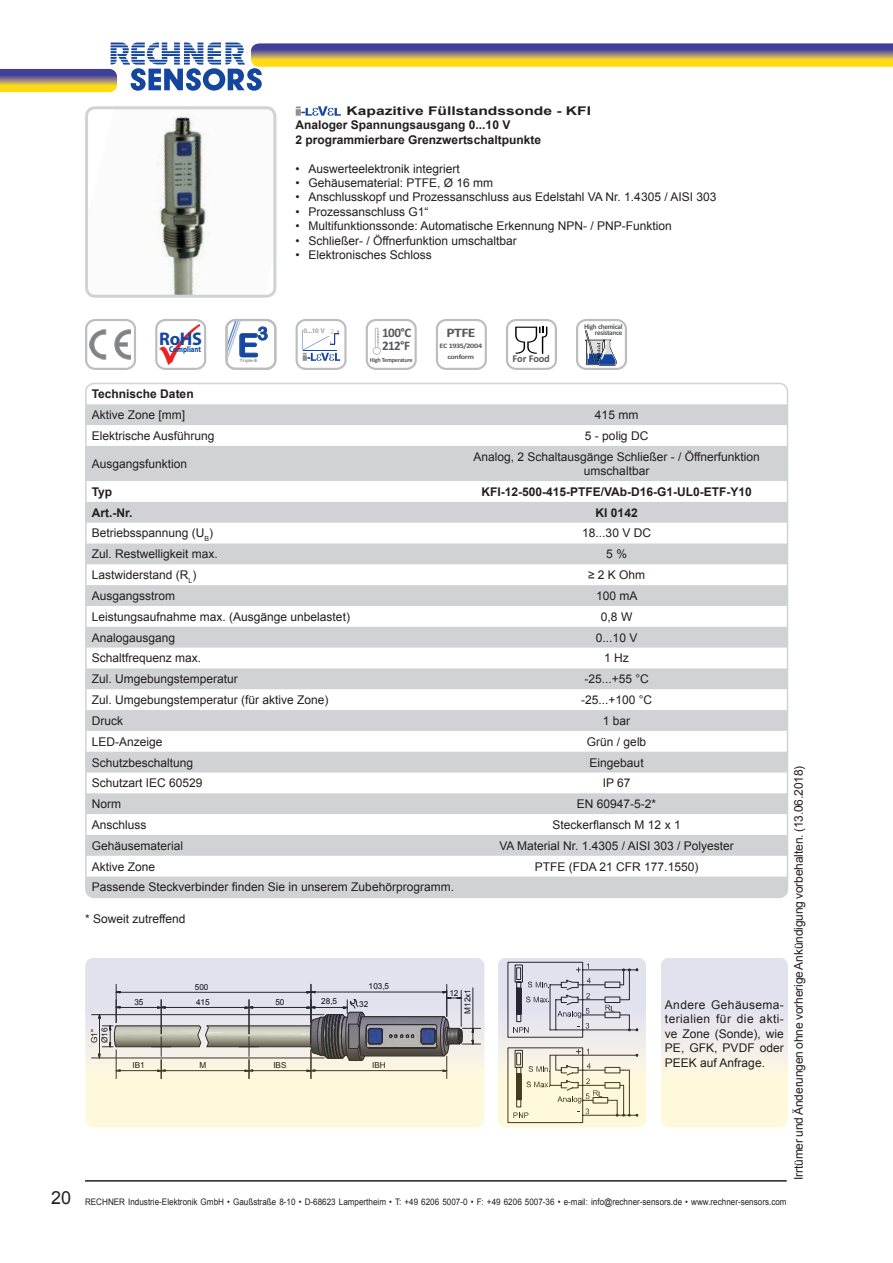
<style>
.page{position:relative;width:893px;height:1263px;background:#fff}
.page>*{position:absolute;margin:0;border:0;box-sizing:border-box;transform-origin:0 0}
.t1{font:32.55px "Arial Rounded MT Bold";color:#15479e}
.t2{font:700 18.3px "Myriad Pro";color:#15469d}
.t3{font:18px "Arial Rounded MT Bold";color:#15479e}
.t4{font:700 13.05px/13px "Calibri";letter-spacing:-.05em;color:#57585a}
.t5{font:700 13.05px "Calibri";letter-spacing:-.05em;color:#57585a;scale:1.2 1}
.t6{font:12px/14.4px "Arial";color:#221e1f;text-align:justify}
.t7{font:700 12px/14.4px "Arial";color:#221e1f;scale:1.3 1}
.t8{font:700 12px "Arial";color:#221e1f}
.t9{font:700 10.5px "Calibri";letter-spacing:-.02em;color:#57585a}
.t10{font:9px "Arial";color:#221e1f;scale:.9 1}
.t11{font:700 8.4px "Myriad Pro";color:#15469d;scale:.82 1}
.t12{font:8.25px/10.5px "Arial";color:#010101}
.t13{font:700 7.2px/6.1px "Calibri";letter-spacing:-.045em;color:#57585a;text-align:right}
.t14{font:700 6.9px "Myriad Pro";color:#a7a9ab}
.t15{font:700 6.75px/10.9px "Calibri";letter-spacing:-.045em;color:#57585a;text-align:center;scale:1.2 1}
.t16{font:700 6.3px "Calibri";letter-spacing:-.045em;color:#57585a}
.t17{font:4.5px "Arial Rounded MT Bold";letter-spacing:.02em;color:#808284}
.t18{font:700 3.75px "Myriad Pro";color:#6d6e71}
.s1{font-size:7.65px;color:#d1d2d4}
.s2{font-size:18px}
</style>
<div class="page">
<hr style="left:85px;top:1180px;width:702px;height:1px;background:#221e1f">
<img style="left:0;top:69px;width:113px;height:23px">
<img style="left:262px;top:43px;width:631px;height:24px">
<svg style="left:111px;top:43px;width:151px;height:48px"></svg>
<img style="left:89px;top:110px;width:183px;height:184px">
<div style="left:85px;top:106px;width:191px;height:192px;border:3px solid #d1d2d4;border-radius:9px"></div>
<div style="left:85px;top:319px;width:51px;height:51px;border:2px solid #bbbdbf;border-radius:9px"></div>
<svg style="left:90px;top:330px;width:41px;height:30px"></svg>
<div style="left:155px;top:319px;width:51px;height:51px;border:2px solid #bbbdbf;border-radius:9px"></div>
<img style="left:160px;top:325px;width:40px;height:39px">
<svg style="left:225px;top:319px;width:51px;height:51px"></svg>
<div style="left:366px;top:319px;width:51px;height:51px;border:2px solid #bbbdbf;border-radius:9px"></div>
<div style="left:373px;top:347px;width:8px;height:8px;border:1px solid #bbbdbf;border-radius:50%"></div>
<div style="left:375px;top:328px;width:3px;height:20px;border:1px solid #bbbdbf"></div>
<svg style="left:377px;top:331px;width:2px;height:12px"></svg>
<svg style="left:296px;top:319px;width:51px;height:51px"></svg>
<hr style="left:304px;top:329px;width:21px;height:4px;background:#fff">
<svg style="left:296px;top:106px;width:45px;height:10px"></svg>
<img style="left:498px;top:958px;width:148px;height:170px">
<img style="left:85px;top:958px;width:400px;height:170px">
<div style="left:436px;top:319px;width:51px;height:51px;border:2px solid #bbbdbf;border-radius:9px"></div>
<div style="left:506px;top:319px;width:51px;height:51px;border:2px solid #bbbdbf;border-radius:9px"></div>
<svg style="left:515px;top:327px;width:33px;height:27px"></svg>
<div style="left:576px;top:319px;width:51px;height:51px;border:2px solid #bbbdbf;border-radius:9px"></div>
<svg style="left:585px;top:330px;width:32px;height:36px"></svg>
<svg style="left:88px;top:404px;width:699px;height:493px;fill:#d1d2d4"></svg>
<p class="t7" style="left:296px;top:105px;width:229px;text-indent:51px">Kapazitive Füllstandssonde - KFI<br>Analoger spannungsausgang 0...10 V<br>2 programmierbare Grenzwertschaltpunkte</p>
<p class="t6" style="left:296px;top:161px;width:166px">• Auswerteelektronik integriert</p>
<p class="t6" style="left:296px;top:176px;width:199px">• Gehäusematerial: PTFE, Ø 16 mm</p>
<p class="t6" style="left:296px;top:190px;width:422px">• Anschlusskopf und Prozessanschluss aus Edelstahl VA Nr. 1.4305 / AISI 303</p>
<p class="t6" style="left:296px;top:205px;width:134px">• Prozessanschluss G1“</p>
<p class="t6" style="left:296px;top:219px;width:378px">• Multifunktionssonde: Automatische Erkennung NPN- / PNP-Funktion</p>
<p class="t6" style="left:296px;top:233px;width:223px">• Schließer- / Öffnerfunktion umschaltbar</p>
<p class="t6" style="left:296px;top:248px;width:138px">• Elektronisches Schloss</p>
<h2 class="t2" style="left:159px;top:332px;width:44px">RoHS</h2>
<h3 class="t3" style="left:257px;top:327px;width:12px">3</h3>
<h1 class="t1" style="left:237px;top:333px;width:23px">E</h1>
<p class="t17" style="left:240px;top:358px;width:19px">Triple-E</p>
<p class="t11" style="left:169px;top:346px;width:41px">Compliant</p>
<p class="t4" style="left:382px;top:327px;width:31px">100°C<br>212°F</p>
<p class="t16" style="left:370px;top:357px;width:44px">High Temperature</p>
<p class="t14" style="left:304px;top:329px;width:32px">0...10 V <span class="s1">2</span></p>
<p class="t5" style="left:446px;top:328px;width:26px">PTFE</p>
<p class="t15" style="left:439px;top:341px;width:37px">EC 1935/2004 conform</p>
<p class="t18" style="left:337px;top:330px;width:4px">H</p>
<p class="t18" style="left:330px;top:341px;width:3px">L</p>
<p class="t9" style="left:513px;top:355px;width:39px">For Food</p>
<p class="t13" style="left:584px;top:324px;width:40px">High chemical resistance</p>
<p class="t8" style="left:92px;top:389px;width:103px">Technische daten</p>
<p class="t6" style="left:92px;top:409px;width:95px">Aktive Zone [mm]</p>
<p class="t6" style="left:595px;top:409px;width:45px">415 mm</p>
<p class="t6" style="left:92px;top:430px;width:124px">Elektrische Ausführung</p>
<p class="t6" style="left:585px;top:430px;width:65px">5 - polig DC</p>
<p class="t6" style="left:92px;top:457px;width:97px">Ausgangsfunktion</p>
<p class="t6" style="left:473px;top:450px;width:288px;text-align:center">Analog, 2 Schaltausgänge Schließer - / Öffnerfunktion umschaltbar</p>
<p class="t8" style="left:92px;top:487px;width:22px">Typ</p>
<p class="t8" style="left:481px;top:487px;width:272px">KFI-12-500-415-PTFE/VAb-d16-G1-Ul0-ETF-y10</p>
<p class="t8" style="left:92px;top:508px;width:42px">Art.-nr.</p>
<p class="t8" style="left:596px;top:508px;width:44px">KI 0142</p>
<p class="t6" style="left:92px;top:527px;width:123px">Betriebsspannung (U<sub>B</sub>)</p>
<p class="t6" style="left:582px;top:527px;width:70px">18...30 V DC</p>
<p class="t6" style="left:92px;top:547px;width:128px">Zul. Restwelligkeit max.</p>
<p class="t6" style="left:606px;top:548px;width:22px">5 %</p>
<p class="t6" style="left:92px;top:569px;width:106px">Lastwiderstand (R<sub>L</sub>)</p>
<p class="t6" style="left:588px;top:568px;width:59px">≥ 2 K Ohm</p>
<p class="t6" style="left:92px;top:590px;width:85px">Ausgangsstrom</p>
<p class="t6" style="left:596px;top:590px;width:43px">100 mA</p>
<p class="t6" style="left:92px;top:609px;width:260px">Leistungsaufnahme max. (Ausgänge unbelastet)</p>
<p class="t6" style="left:601px;top:610px;width:33px">0,8 W</p>
<p class="t6" style="left:92px;top:631px;width:85px">Analogausgang</p>
<p class="t6" style="left:596px;top:631px;width:43px">0...10 V</p>
<p class="t6" style="left:92px;top:651px;width:111px">Schaltfrequenz max.</p>
<p class="t6" style="left:604px;top:652px;width:26px">1 Hz</p>
<p class="t6" style="left:92px;top:673px;width:148px">Zul. Umgebungstemperatur</p>
<p class="t6" style="left:584px;top:673px;width:66px">-25...+55 °C</p>
<p class="t6" style="left:92px;top:694px;width:238px">Zul. Umgebungstemperatur (für aktive Zone)</p>
<p class="t6" style="left:581px;top:694px;width:73px">-25...+100 °C</p>
<p class="t6" style="left:92px;top:714px;width:33px">Druck</p>
<p class="t6" style="left:603px;top:714px;width:29px">1 bar</p>
<p class="t6" style="left:92px;top:735px;width:72px">LED-Anzeige</p>
<p class="t6" style="left:587px;top:735px;width:61px">Grün / gelb</p>
<p class="t6" style="left:92px;top:756px;width:103px">Schutzbeschaltung</p>
<p class="t6" style="left:590px;top:756px;width:56px">Eingebaut</p>
<p class="t6" style="left:92px;top:777px;width:112px">Schutzart IEC 60529</p>
<p class="t6" style="left:603px;top:777px;width:29px">IP 67</p>
<p class="t6" style="left:92px;top:798px;width:31px">Norm</p>
<p class="t6" style="left:577px;top:798px;width:81px">EN 60947-5-2*</p>
<p class="t6" style="left:92px;top:819px;width:56px">Anschluss</p>
<p class="t6" style="left:553px;top:818px;width:130px">Steckerflansch M 12 x 1</p>
<p class="t6" style="left:92px;top:839px;width:93px">Gehäusematerial</p>
<p class="t6" style="left:499px;top:839px;width:236px">VA Material Nr. 1.4305 / AISI 303 / Polyester</p>
<p class="t6" style="left:92px;top:860px;width:65px">Aktive Zone</p>
<p class="t6" style="left:535px;top:860px;width:165px">PTFE (FDA 21 CFR 177.1550)</p>
<p class="t6" style="left:92px;top:880px;width:364px">Passende Steckverbinder finden Sie in unserem Zubehörprogramm.</p>
<p class="t6" style="left:85px;top:913px;width:102px">* Soweit zutreffend</p>
<p class="t12" style="left:195px;top:982px;width:15px">500</p>
<p class="t12" style="left:89px;top:1043px;width:17px;rotate:-90deg">G1"<br>Ø16</p>
<p class="t12" style="left:134px;top:997px;width:11px">35</p>
<p class="t12" style="left:196px;top:997px;width:15px">415</p>
<p class="t12" style="left:275px;top:997px;width:11px">50</p>
<p class="t12" style="left:321px;top:996px;width:18px">28,5</p>
<p class="t12" style="left:369px;top:980px;width:22px">103,5</p>
<p class="t12" style="left:359px;top:999px;width:11px">32</p>
<p class="t12" style="left:133px;top:1060px;width:14px">IB1</p>
<p class="t12" style="left:199px;top:1060px;width:8px">M</p>
<p class="t12" style="left:273px;top:1060px;width:15px">IBS</p>
<p class="t12" style="left:372px;top:1060px;width:15px">IBH</p>
<p class="t12" style="left:449px;top:988px;width:11px">12</p>
<p class="t12" style="left:462px;top:1014px;width:26px;rotate:-90deg">M x1</p>
<p class="t12" style="left:462px;top:1007px;width:11px;rotate:-90deg">12</p>
<p class="t6" style="left:665px;top:998px;width:121px">Andere Gehäusema&shy;terialien für die akti&shy;ve Zone (Sonde), wie PE, GFK, PVDF oder PEEK auf Anfrage.</p>
<p class="t6" style="left:792px;top:1180px;width:416px;rotate:-90deg">Irrtümer und Änderungen ohne vorherige Ankündigung vorbehalten. (13.06.2018)</p>
<p class="t10" style="left:51px;top:1196px;width:819px"><span class="s2">20</span> RECHNER Industrie-Elektronik GmbH • Gaußstraße 8-10 • D-68623 Lampertheim • T: +49 6206 5007-0 • F: +49 6206 5007-36 • e-mail: info@rechner-sensors.de • www.rechner-sensors.com</p>
</div>
